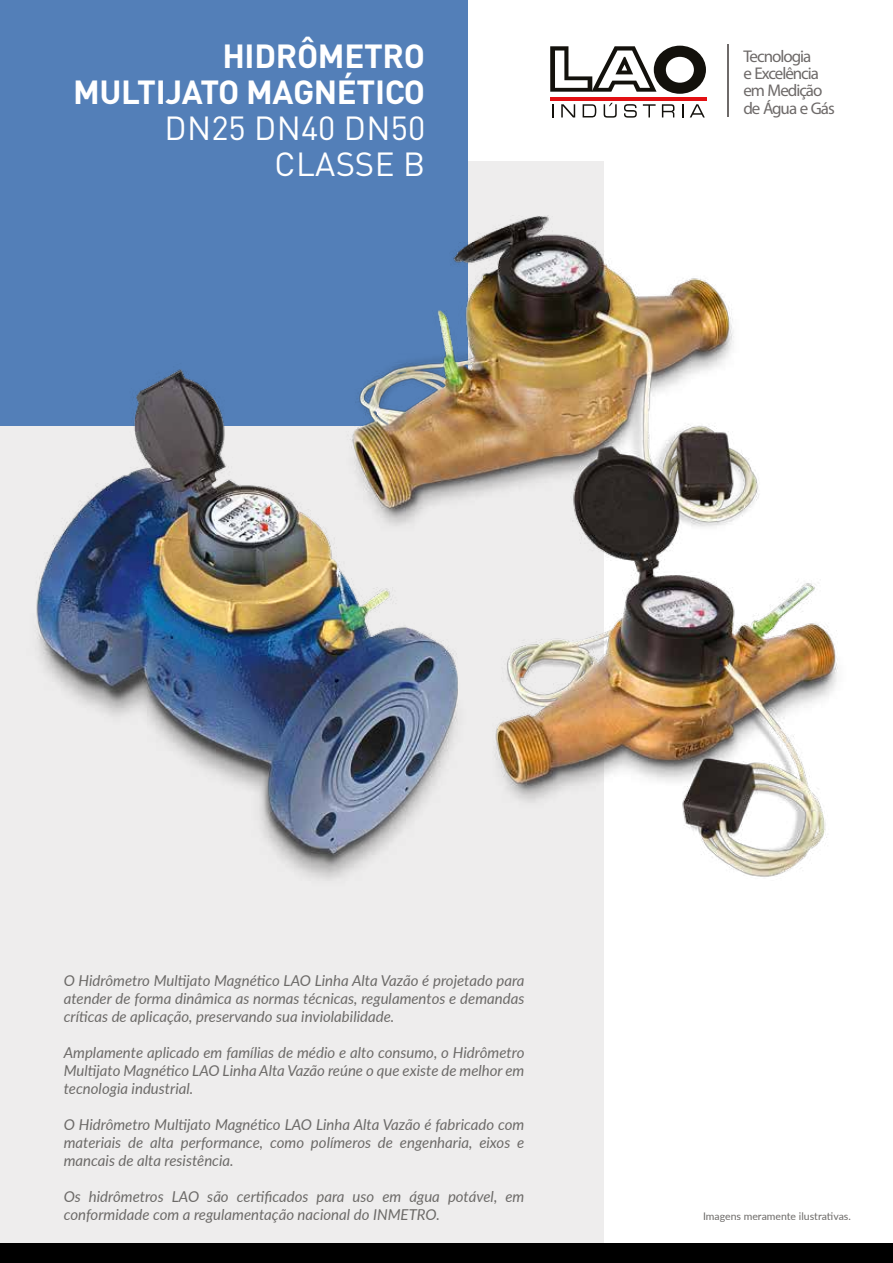
<style>
.page{position:relative;width:893px;height:1263px;background:#fff}
.page>*{position:absolute;margin:0;border:0;box-sizing:border-box;transform-origin:0 0}
.t1{font:700 33px/36px "DINOT";letter-spacing:-.01em;color:#fff;text-align:right}
.t2{font:33px/36px "DINOT";letter-spacing:.005em;color:#fff;text-align:right}
.t3{font:16.95px/17.2px "Myriad Pro";letter-spacing:-.06em;color:#6e6a69}
.t4{font:italic 15px/18px "Lato";color:#6c6a68;text-align:justify}
.t5{font:10.5px "Lato";color:#6c6a68}
</style>
<div class="page">
<div style="left:0;top:162px;width:604px;height:1101px;background:#eeeded"></div>
<hr style="left:550px;top:97px;width:156px;height:4px;background:#e31013">
<svg style="left:550px;top:46px;width:156px;height:48px"></svg>
<svg style="left:552px;top:104px;width:2px;height:13px"></svg>
<svg style="left:561px;top:104px;width:14px;height:13px"></svg>
<svg style="left:583px;top:104px;width:13px;height:13px"></svg>
<svg style="left:604px;top:103px;width:13px;height:15px"></svg>
<svg style="left:624px;top:104px;width:13px;height:14px"></svg>
<svg style="left:643px;top:104px;width:13px;height:13px"></svg>
<svg style="left:662px;top:104px;width:12px;height:13px"></svg>
<svg style="left:682px;top:104px;width:1px;height:13px"></svg>
<svg style="left:690px;top:104px;width:15px;height:13px"></svg>
<hr style="left:727px;top:44px;width:2px;height:73px;background:#6e6a69">
<div style="left:0;top:0;width:468px;height:425px;background:#537fb8"></div>
<div style="left:0;top:1243px;width:893px;height:20px;background:#000"></div>
<img style="left:26px;top:215px;width:812px;height:665px">
<h1 class="t1" style="left:73px;top:36px;width:353px">HIDRÔMETRO<br>MULTIJATO MAGNÉTICO</h1>
<h1 class="t2" style="left:165px;top:108px;width:262px">DN25 DN40 DN50<br>CLASSE B</h1>
<p class="t3" style="left:743px;top:47px;width:93px">Tecnologia<br>e Excelência em Medição de Água e Gás</p>
<p class="t4" style="left:64px;top:971px;width:462px">O Hidrômetro Multijato Magnético LAO Linha Alta Vazão é projetado para atender de forma dinâmica as normas técnicas, regulamentos e demandas críticas de aplicação, preservando sua inviolabilidade.</p>
<p class="t4" style="left:64px;top:1043px;width:462px">Amplamente aplicado em famílias de médio e alto consumo, o Hidrômetro Multijato Magnético LAO Linha Alta Vazão reúne o que existe de melhor em tecnologia industrial.</p>
<p class="t4" style="left:64px;top:1115px;width:462px">O Hidrômetro Multijato Magnético LAO Linha Alta Vazão é fabricado com materiais de alta performance, como polímeros de engenharia, eixos e mancais de alta resistência.</p>
<p class="t4" style="left:64px;top:1187px;width:462px">Os hidrômetros LAO são certificados para uso em água potável, em conformidade com a regulamentação nacional do INMETRO.</p>
<p class="t5" style="left:703px;top:1209px;width:149px">Imagens meramente ilustrativas.</p>
</div>
